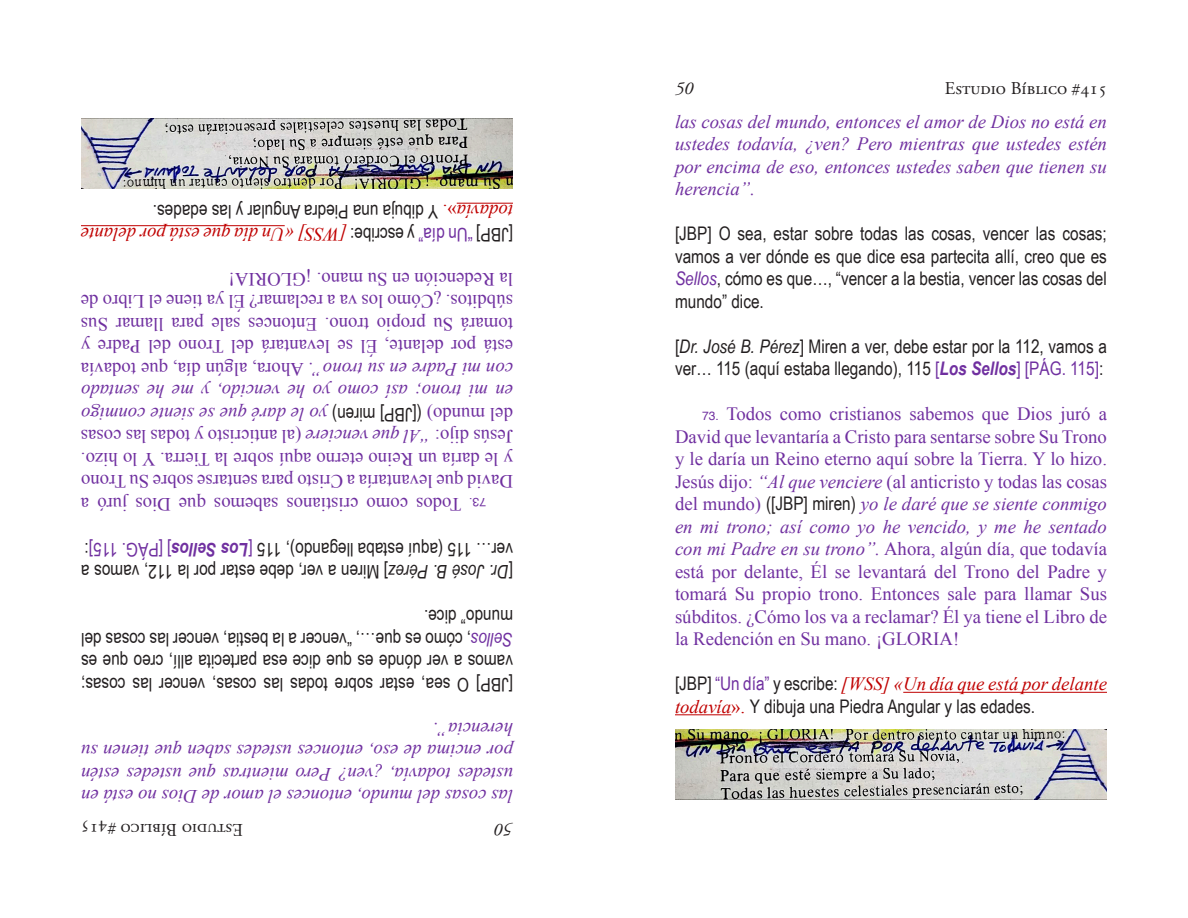
<style>
.page{position:relative;width:1188px;height:918px;background:#fff}
.page>*{position:absolute;margin:0;border:0;box-sizing:border-box;transform-origin:0 0}
.t1{font:18.75px/22.5px "Times New Roman";color:#7030a0;text-align:justify}
.t2{font:18.75px/22.5px "Arial Narrow";color:#231f20;text-align:justify}
.t3{font:italic 18.75px/22.5px "Times New Roman";color:#7030a0;text-align:justify}
.t4{font:italic 18.75px "Times New Roman";color:#c00000}
.t5{font:18px "Adobe Garamond Pro";color:#231f20}
.t6{font:italic 18px "Adobe Garamond Pro";color:#231f20}
.t7{font:12px "Helvetica";color:#7030a0}
.s1{font-family:"Times New Roman";font-style:italic;color:#c00000}
.s2{font-family:"Times New Roman";color:#c00000}
.s3{font-family:"Arial Narrow";font-style:normal;color:#231f20}
.s4{font-family:"Arial Narrow";font-style:normal;color:#7030a0}
.s5{font-style:italic}
.s6{font-family:"Arial Narrow";color:#231f20}
.s7{color:#7030a0}
.s8{font-weight:700;font-style:italic;color:#7030a0}
.s9{font-style:italic;color:#7030a0}
.s10{font-family:"Helvetica";font-size:12px}
</style>
<div class="page">
<hr style="left:81px;top:225px;width:204px;height:1px;background:#c00000">
<hr style="left:457px;top:203px;width:56px;height:1px;background:#c00000">
<img style="left:81px;top:119px;width:432px;height:70px">
<hr style="left:903px;top:692px;width:204px;height:1px;background:#c00000">
<hr style="left:675px;top:715px;width:56px;height:1px;background:#c00000">
<img style="left:675px;top:729px;width:432px;height:70px">
<p class="t2" style="left:513px;top:224px;width:362px;rotate:-180deg"><span class="s1">todavía</span><span class="s2">».</span> Y dibuja una Piedra Angular y las edades.</p>
<p class="t4" style="left:513px;top:247px;width:434px;rotate:-180deg"><span class="s3">[JBP]</span> <span class="s4">“Un día”</span> <span class="s3">y escribe:</span> [WSS] «Un día que está por delante</p>
<p class="t1" style="left:513px;top:493px;width:434px;rotate:-180deg">David que levantaría a Cristo para sentarse sobre Su Trono y le daría un Reino eterno aquí sobre la Tierra. Y lo hizo.<br>Jesús dijo: <span class="s5">“Al que venciere</span> (al anticristo y todas las cosas del mundo) <span class="s6">([JBP] miren)</span> <span class="s5">yo le daré que se siente conmigo en mi trono; así como yo he vencido, y me he sentado con mi Padre en su trono”.</span> Ahora, algún día, que todavía está por delante, Él se levantará del Trono del Padre y tomará Su propio trono. Entonces sale para llamar Sus súbditos. ¿Cómo los va a reclamar? Él ya tiene el Libro de la Redención en Su mano. ¡GLORIA!</p>
<p class="t1" style="left:462px;top:516px;width:382px;rotate:-180deg">Todos como cristianos sabemos que Dios juró a</p>
<p class="t7" style="left:486px;top:511px;width:18px;rotate:-180deg">73.</p>
<p class="t2" style="left:513px;top:584px;width:433px;rotate:-180deg">[<span class="s5">Dr. José B. Pérez</span>] Miren a ver, debe estar por la 112, vamos a ver… 115 (aquí estaba llegando), 115 <span class="s7">[</span><span class="s8">Los Sellos</span><span class="s7">] [PÁG. 115]</span>:</p>
<p class="t2" style="left:513px;top:696px;width:433px;rotate:-180deg">[JBP] O sea, estar sobre todas las cosas, vencer las cosas; vamos a ver dónde es que dice esa partecita allí, creo que es <span class="s9">Sellos</span>, cómo es que…, “vencer a la bestia, vencer las cosas del mundo” dice.</p>
<p class="t3" style="left:513px;top:808px;width:434px;rotate:-180deg">las cosas del mundo, entonces el amor de Dios no está en ustedes todavía, ¿ven? Pero mientras que ustedes estén por encima de eso, entonces ustedes saben que tienen su herencia”.</p>
<p class="t5" style="left:243px;top:840px;width:164px;rotate:-180deg">Estudio Bíblico #415</p>
<p class="t6" style="left:513px;top:840px;width:19px;rotate:-180deg">50</p>
<p class="t6" style="left:675px;top:78px;width:19px">50</p>
<p class="t5" style="left:945px;top:78px;width:164px">Estudio Bíblico #415</p>
<p class="t3" style="left:675px;top:110px;width:434px">las cosas del mundo, entonces el amor de Dios no está en ustedes todavía, ¿ven? Pero mientras que ustedes estén por encima de eso, entonces ustedes saben que tienen su herencia”.</p>
<p class="t2" style="left:675px;top:222px;width:433px">[JBP] O sea, estar sobre todas las cosas, vencer las cosas; vamos a ver dónde es que dice esa partecita allí, creo que es <span class="s9">Sellos</span>, cómo es que…, “vencer a la bestia, vencer las cosas del mundo” dice.</p>
<p class="t2" style="left:675px;top:334px;width:433px">[<span class="s5">Dr. José B. Pérez</span>] Miren a ver, debe estar por la 112, vamos a ver… 115 (aquí estaba llegando), 115 <span class="s7">[</span><span class="s8">Los Sellos</span><span class="s7">] [PÁG. 115]</span>:</p>
<p class="t1" style="left:675px;top:402px;width:434px;text-indent:27px"><span class="s10">73.</span> Todos como cristianos sabemos que Dios juró a David que levantaría a Cristo para sentarse sobre Su Trono y le daría un Reino eterno aquí sobre la Tierra. Y lo hizo.<br>Jesús dijo: <span class="s5">“Al que venciere</span> (al anticristo y todas las cosas del mundo) <span class="s6">([JBP] miren)</span> <span class="s5">yo le daré que se siente conmigo en mi trono; así como yo he vencido, y me he sentado con mi Padre en su trono”.</span> Ahora, algún día, que todavía está por delante, Él se levantará del Trono del Padre y tomará Su propio trono. Entonces sale para llamar Sus súbditos. ¿Cómo los va a reclamar? Él ya tiene el Libro de la Redención en Su mano. ¡GLORIA!</p>
<p class="t4" style="left:675px;top:671px;width:434px"><span class="s3">[JBP]</span> <span class="s4">“Un día”</span> <span class="s3">y escribe:</span> [WSS] «Un día que está por delante</p>
<p class="t2" style="left:675px;top:694px;width:362px"><span class="s1">todavía</span><span class="s2">».</span> Y dibuja una Piedra Angular y las edades.</p>
</div>
